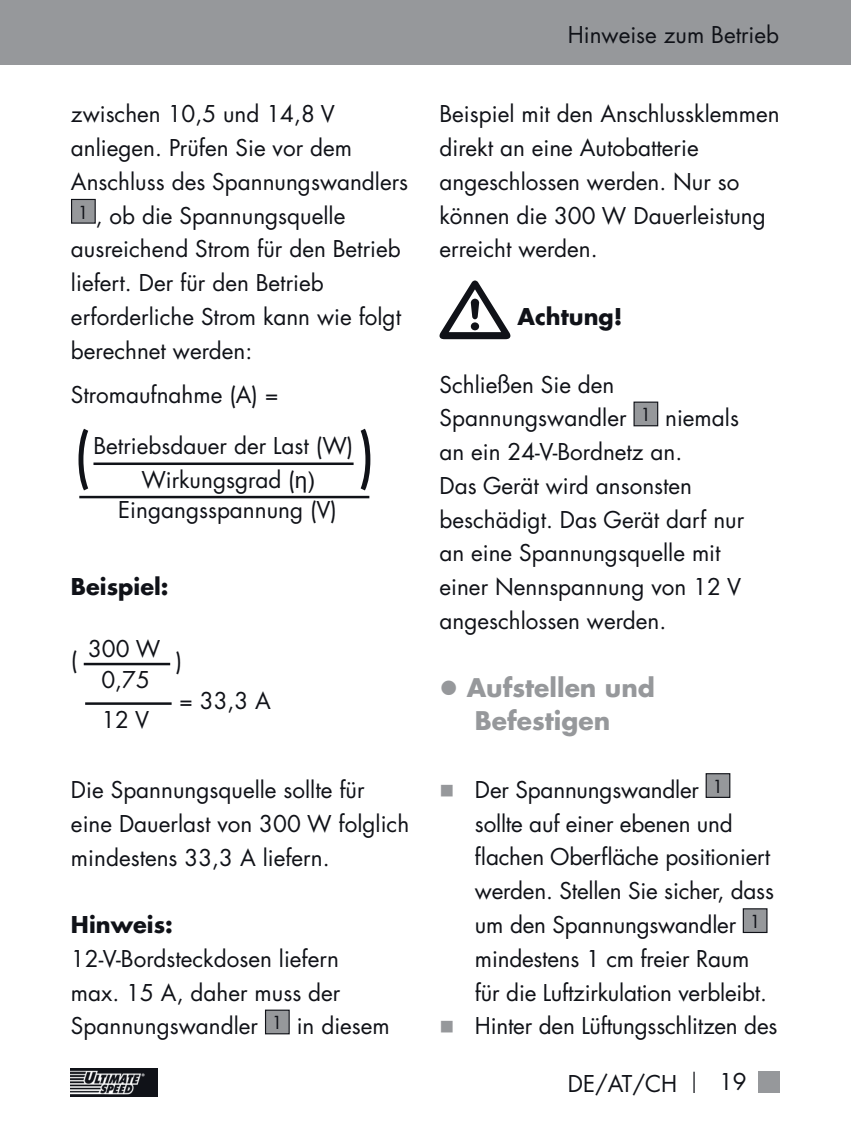
<style>
.page{position:relative;width:851px;height:1135px;background:#fff}
.page>*{position:absolute;margin:0;border:0;box-sizing:border-box;transform-origin:0 0}
.t1{font:60px "Futura LT Pro";color:#101218}
.t2{font:700 25px/33.8px "Futura LT Pro";color:#96989b}
.t3{font:22.5px/33.8px "Futura LT Pro";color:#101218}
.t4{font:700 22.5px "Futura LT Pro";color:#101218}
.s1{font-family:"Arial"}
</style>
<div class="page">
<div style="left:0;top:0;width:851px;height:65px;background:#96989b"></div>
<img style="left:71px;top:1068px;width:86px;height:28px">
<div style="left:758px;top:1071px;width:22px;height:21px;background:#96989b"></div>
<hr style="left:693px;top:1071px;width:2px;height:21px;background:#101218">
<div style="left:72px;top:199px;width:23px;height:24px;background:#96989b"></div>
<div style="left:71px;top:199px;width:25px;height:24px;border:1px solid #101218"></div>
<hr style="left:93px;top:462px;width:261px;height:3px;background:#101218">
<hr style="left:79px;top:495px;width:290px;height:3px;background:#101218">
<hr style="left:84px;top:662px;width:86px;height:3px;background:#101218">
<hr style="left:85px;top:702px;width:87px;height:2px;background:#101218">
<div style="left:266px;top:1009px;width:23px;height:24px;background:#96989b"></div>
<div style="left:265px;top:1009px;width:25px;height:24px;border:1px solid #101218"></div>
<svg style="left:439px;top:280px;width:71px;height:59px"></svg>
<div style="left:634px;top:402px;width:24px;height:23px;background:#96989b"></div>
<div style="left:633px;top:401px;width:25px;height:25px;border:1px solid #101218"></div>
<div style="left:706px;top:773px;width:24px;height:24px;background:#96989b"></div>
<div style="left:706px;top:772px;width:24px;height:25px;border:1px solid #101218"></div>
<div style="left:743px;top:908px;width:24px;height:24px;background:#96989b"></div>
<div style="left:743px;top:907px;width:24px;height:25px;border:1px solid #101218"></div>
<p class="t3" style="left:71px;top:97px;width:265px">zwischen 10,5 und 14,8 V</p>
<p class="t3" style="left:71px;top:131px;width:283px">anliegen. Prüfen Sie vor dem</p>
<p class="t3" style="left:71px;top:164px;width:339px">Anschluss des Spannungswandlers</p>
<p class="t3" style="left:78px;top:198px;width:269px"><sup>1</sup> , ob die Spannungsquelle</p>
<p class="t3" style="left:71px;top:232px;width:331px">ausreichend Strom für den Betrieb</p>
<p class="t3" style="left:71px;top:266px;width:254px">liefert. Der für den Betrieb</p>
<p class="t3" style="left:71px;top:299px;width:332px">erforderliche Strom kann wie folgt</p>
<p class="t3" style="left:71px;top:333px;width:183px">berechnet werden:</p>
<p class="t3" style="left:71px;top:377px;width:209px">Stromaufnahme (A) =</p>
<h1 class="t1" style="left:73px;top:413px;width:19px">(</h1>
<h1 class="t1" style="left:359px;top:413px;width:19px">)</h1>
<p class="t3" style="left:93px;top:428px;width:261px;text-align:center">Betriebsdauer der Last (W)<br>Wirkungsgrad (<span class="s1">η)</span></p>
<p class="t3" style="left:118px;top:492px;width:220px">Eingangsspannung (V)</p>
<p class="t4" style="left:71px;top:569px;width:99px">Beispiel:</p>
<p class="t3" style="left:88px;top:633px;width:74px;line-height:30.8px;text-align:center">300 W<br>0,75</p>
<p class="t3" style="left:101px;top:702px;width:49px">12 V</p>
<p class="t3" style="left:71px;top:642px;width:8px">(</p>
<p class="t3" style="left:176px;top:640px;width:97px;line-height:40px">)<br>= 33,3 A</p>
<p class="t3" style="left:71px;top:772px;width:340px">Die Spannungsquelle sollte für eine Dauerlast von 300 W folglich mindestens 33,3 A liefern.</p>
<p class="t4" style="left:71px;top:906px;width:103px">Hinweis:</p>
<p class="t3" style="left:71px;top:941px;width:320px">12-V-Bordsteckdosen liefern max. 15 A, daher muss der<br>Spannungswandler <sup>1</sup> in diesem</p>
<p class="t3" style="left:568px;top:18px;width:213px">Hinweise zum Betrieb</p>
<p class="t3" style="left:439px;top:97px;width:342px">Beispiel mit den Anschlussklemmen direkt an eine Autobatterie angeschlossen werden. Nur so können die 300 W Dauerleistung erreicht werden.</p>
<p class="t4" style="left:517px;top:299px;width:106px">Achtung!</p>
<p class="t3" style="left:439px;top:367px;width:306px">Schließen Sie den<br>Spannungswandler <sup>1</sup> niemals an ein 24-V-Bordnetz an.<br>Das Gerät wird ansonsten beschädigt. Das Gerät darf nur an eine Spannungsquelle mit einer Nennspannung von 12 V angeschlossen werden.</p>
<p class="t2" style="left:475px;top:669px;width:181px;text-indent:-8px">Aufstellen und<br>Befestigen</p>
<p class="t3" style="left:475px;top:772px;width:304px">Der Spannungswandler <sup>1<br></sup>sollte auf einer ebenen und flachen Oberfläche positioniert werden. Stellen Sie sicher, dass um den Spannungswandler <sup>1 </sup>mindestens 1 cm freier Raum für die Luftzirkulation verbleibt.<br>Hinter den Lüftungsschlitzen des</p>
<p class="t3" style="left:568px;top:1065px;width:111px">DE/AT/CH</p>
<p class="t3" style="left:719px;top:1064px;width:29px">19</p>
</div>
